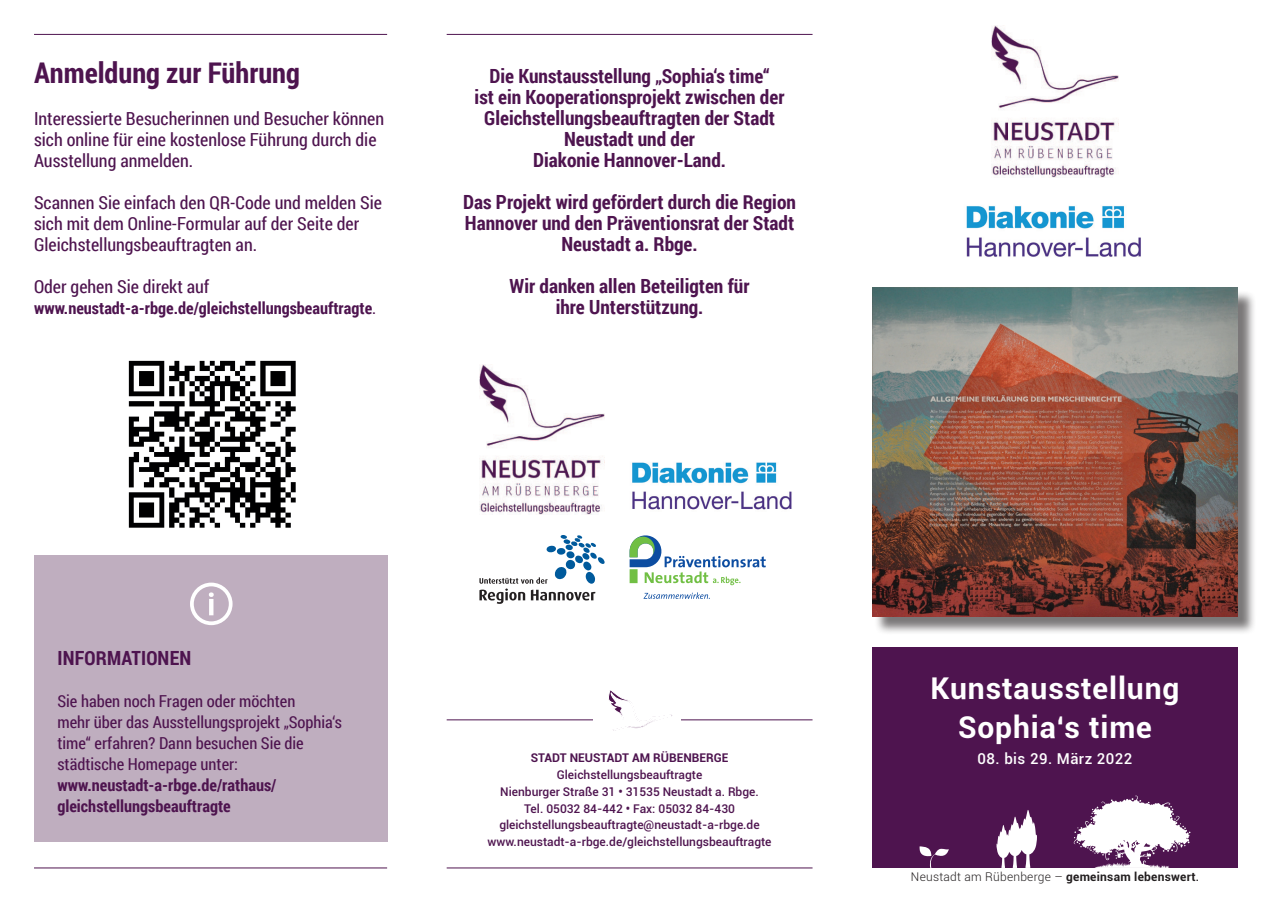
<style>
.page{position:relative;width:1272px;height:902px;background:#fff}
.page>*{position:absolute;margin:0;border:0;box-sizing:border-box;transform-origin:0 0}
.t1{font:700 30px/39px "Roboto";letter-spacing:.03em;color:#fff;text-align:center}
.t2{font:700 28.5px "Roboto Condensed";color:#4e144f}
.t3{font:700 19.5px/21px "Roboto Condensed";color:#4e144f;text-align:center}
.t4{font:18px/21px "Roboto Condensed";color:#4e144f}
.t5{font:16.5px/21px "Roboto Condensed";color:#4e144f}
.t6{font:700 16.5px/21px "Roboto Condensed";color:#4e144f}
.t7{font:500 15px "Roboto";letter-spacing:.03em;color:#fff}
.t8{font:500 12px/16.8px "Roboto";color:#4e144f;text-align:center}
.t9{font:300 12px "Roboto";letter-spacing:.02em;color:#231f20}
.t10{font:700 12px "Roboto";color:#4e144f}
.t11{font:5.7px "Roboto Condensed";color:#4e144f}
.s1{font-weight:400}
.s2{font-weight:700}
.s3{font-weight:500}
</style>
<div class="page">
<div style="left:874px;top:290px;width:382px;height:345px;background:#231f20;opacity:.6"></div>
<img style="left:872px;top:288px;width:365px;height:328px">
<div style="left:872px;top:647px;width:365px;height:220px;background:#4e144f"></div>
<img style="left:991px;top:26px;width:127px;height:151px">
<svg style="left:996px;top:810px;width:40px;height:57px"></svg>
<svg style="left:1073px;top:795px;width:117px;height:72px"></svg>
<svg style="left:919px;top:846px;width:29px;height:21px"></svg>
<hr style="left:446px;top:719px;width:366px;height:1px;background:#4e144f">
<div style="left:593px;top:689px;width:87px;height:44px;background:#fff"></div>
<svg style="left:608px;top:690px;width:64px;height:41px"></svg>
<hr style="left:446px;top:867px;width:366px;height:1px;background:#4e144f">
<hr style="left:34px;top:867px;width:353px;height:1px;background:#4e144f">
<hr style="left:446px;top:34px;width:366px;height:1px;background:#4e144f">
<hr style="left:34px;top:34px;width:353px;height:1px;background:#4e144f">
<div style="left:34px;top:555px;width:353px;height:286px;background:#bfaebf"></div>
<div style="left:190px;top:582px;width:42px;height:43px;border:4px solid #fff;border-radius:50%"></div>
<svg style="left:209px;top:592px;width:5px;height:23px"></svg>
<img style="left:966px;top:206px;width:175px;height:51px">
<img style="left:632px;top:462px;width:160px;height:48px">
<img style="left:479px;top:364px;width:125px;height:151px">
<svg style="left:479px;top:535px;width:125px;height:68px"></svg>
<svg style="left:643px;top:592px;width:66px;height:7px"></svg>
<svg style="left:629px;top:535px;width:136px;height:50px"></svg>
<img style="left:128px;top:360px;width:168px;height:168px">
<h2 class="t2" style="left:34px;top:53px;width:267px">Anmeldung zur Führung</h2>
<p class="t4" style="left:34px;top:107px;width:352px">Interessierte Besucherinnen und Besucher können sich online für eine kostenlose Führung durch die<br>Ausstellung anmelden.</p>
<p class="t4" style="left:34px;top:191px;width:349px">Scannen Sie einfach den QR-Code und melden Sie sich mit dem Online-Formular auf der Seite der<br>Gleichstellungsbeauftragten an.</p>
<p class="t4" style="left:34px;top:275px;width:177px">Oder gehen Sie direkt auf</p>
<p class="t6" style="left:34px;top:297px;width:344px">www.neustadt-a-rbge.de/gleichstellungsbeauftragte<span class="s1">.</span></p>
<p class="t3" style="left:474px;top:65px;width:311px">Die Kunstausstellung „Sophia‘s time“<br>ist ein Kooperationsprojekt zwischen der Gleichstellungsbeauftragten der Stadt Neustadt und der<br>Diakonie Hannover-Land.</p>
<p class="t3" style="left:463px;top:191px;width:334px">Das Projekt wird gefördert durch die Region<br>Hannover und den Präventionsrat der Stadt<br>Neustadt a. Rbge.</p>
<p class="t3" style="left:509px;top:275px;width:241px">Wir danken allen Beteiligten für ihre Unterstützung.</p>
<p class="t3" style="left:57px;top:647px;width:135px">INFORMATIONEN</p>
<p class="t5" style="left:57px;top:690px;width:286px">Sie haben noch Fragen oder möchten<br>mehr über das Ausstellungsprojekt „Sophia‘s time“ erfahren? Dann besuchen Sie die städtische Homepage unter:</p>
<p class="t6" style="left:57px;top:774px;width:220px">www.neustadt-a-rbge.de/rathaus/ gleichstellungsbeauftragte</p>
<h1 class="t1" style="left:930px;top:668px;width:250px">Kunstausstellung<br>Sophia‘s time</h1>
<p class="t10" style="left:530px;top:749px;width:199px">STADT NEUSTADT AM RÜBENBERGE</p>
<p class="t7" style="left:977px;top:748px;width:156px">08. bis 29. März 2022</p>
<p class="t8" style="left:487px;top:765px;width:285px">Gleichstellungsbeauftragte<br>Nienburger Straße 31 <span class="s2">•</span> 31535 Neustadt a. Rbge.<br>Tel. 05032 84-442 <span class="s2">•</span> Fax: 05032 84-430 gleichstellungsbeauftragte@neustadt-a-rbge.de www.neustadt-a-rbge.de/gleichstellungsbeauftragte</p>
<p class="t11" style="left:608px;top:758px;width:63px">Gleichstellungsbeauftragte</p>
<p class="t9" style="left:910px;top:867px;width:290px">Neustadt am Rübenberge – <span class="s2">gemeinsam lebenswert</span><span class="s3">.</span></p>
</div>
